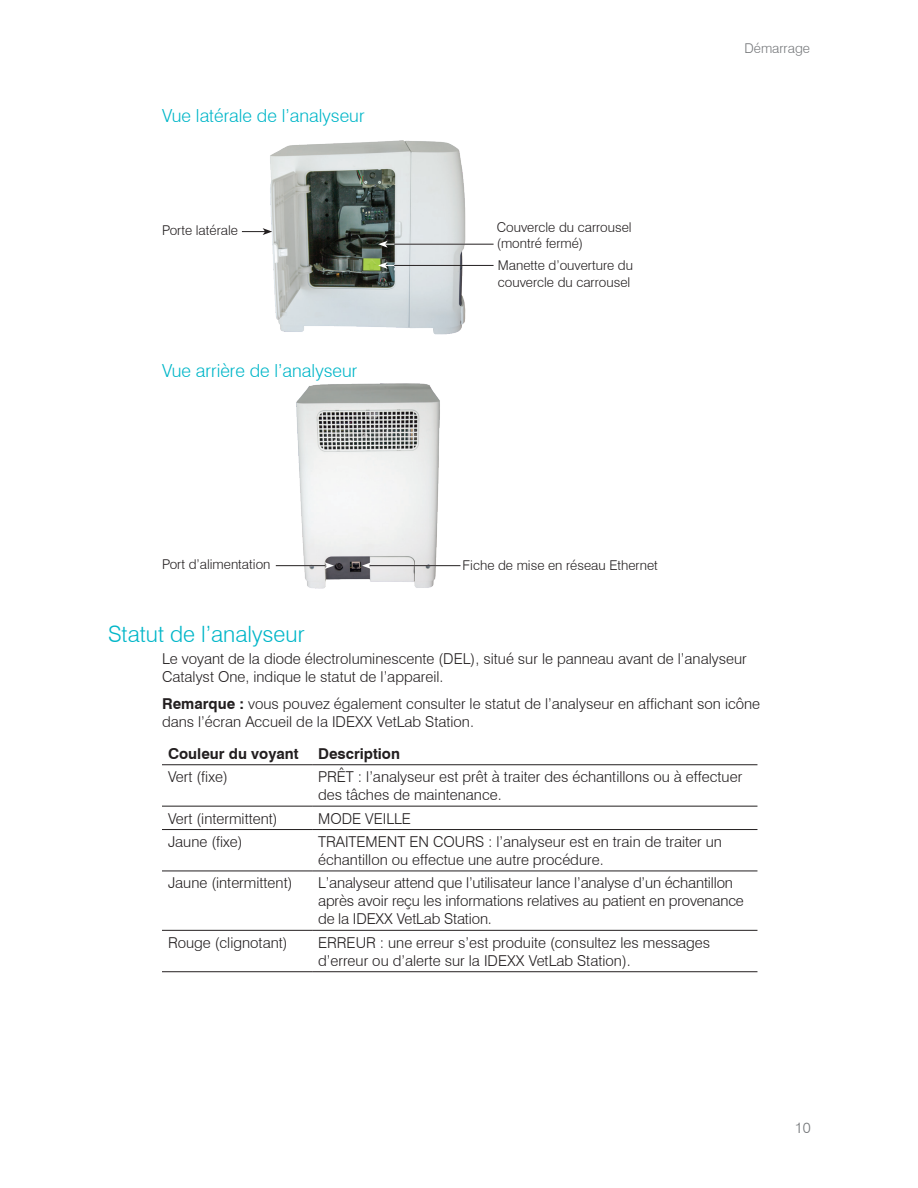
<style>
.page{position:relative;width:918px;height:1188px;background:#fff}
.page>*{position:absolute;margin:0;border:0;box-sizing:border-box;transform-origin:0 0}
.t1{font:300 22.5px "Swiss 721 BT";color:#00b6c8}
.t2{font:300 18px "Swiss 721 BT";color:#00b6c8}
.t3{font:300 15px/18px "Swiss 721 BT";color:#231f20}
.t4{font:700 15px "Swiss 721 BT";color:#231f20}
.t5{font:300 15px "Swiss 721 BT";color:#76787b}
.t6{font:300 13.5px/16.2px "Swiss 721 BT";color:#231f20}
.t7{font:300 13.5px "Swiss 721 BT";color:#76787b}
.s1{font-weight:700}
</style>
<div class="page">
<img style="left:270px;top:140px;width:216px;height:195px">
<svg style="left:242px;top:228px;width:30px;height:7px"></svg>
<img style="left:278px;top:384px;width:179px;height:205px">
<svg style="left:362px;top:562px;width:9px;height:7px"></svg>
<hr style="left:370px;top:565px;width:90px;height:1px;background:#231f20">
<svg style="left:325px;top:562px;width:9px;height:7px"></svg>
<hr style="left:276px;top:565px;width:50px;height:1px;background:#231f20">
<hr style="left:162px;top:764px;width:150px;height:1px;background:#231f20">
<hr style="left:312px;top:764px;width:445px;height:1px;background:#231f20">
<hr style="left:162px;top:806px;width:150px;height:1px;background:#231f20">
<hr style="left:312px;top:806px;width:445px;height:1px;background:#231f20">
<hr style="left:162px;top:829px;width:150px;height:1px;background:#231f20">
<hr style="left:312px;top:829px;width:445px;height:1px;background:#231f20">
<hr style="left:162px;top:871px;width:150px;height:1px;background:#231f20">
<hr style="left:312px;top:871px;width:445px;height:1px;background:#231f20">
<hr style="left:162px;top:930px;width:150px;height:1px;background:#231f20">
<hr style="left:312px;top:930px;width:445px;height:1px;background:#231f20">
<hr style="left:162px;top:971px;width:150px;height:1px;background:#231f20">
<hr style="left:312px;top:971px;width:445px;height:1px;background:#231f20">
<hr style="left:385px;top:265px;width:103px;height:1px;background:#fff">
<svg style="left:378px;top:262px;width:10px;height:7px"></svg>
<hr style="left:394px;top:265px;width:100px;height:1px;background:#231f20">
<hr style="left:385px;top:244px;width:103px;height:1px;background:#fff">
<svg style="left:378px;top:241px;width:10px;height:7px"></svg>
<hr style="left:394px;top:244px;width:100px;height:1px;background:#231f20">
<p class="t2" style="left:162px;top:104px;width:204px">Vue latérale de l’analyseur</p>
<p class="t6" style="left:162px;top:222px;width:78px">Porte latérale</p>
<p class="t6" style="left:497px;top:219px;width:136px">Couvercle du carrousel (montré fermé)</p>
<p class="t6" style="left:498px;top:257px;width:137px">Manette d’ouverture du couvercle du carrousel</p>
<p class="t2" style="left:162px;top:359px;width:197px">Vue arrière de l’analyseur</p>
<p class="t6" style="left:162px;top:556px;width:110px">Port d’alimentation</p>
<p class="t6" style="left:463px;top:557px;width:197px">Fiche de mise en réseau Ethernet</p>
<p class="t7" style="left:744px;top:40px;width:67px">Démarrage</p>
<h1 class="t1" style="left:108px;top:620px;width:198px">Statut de l’analyseur</h1>
<p class="t3" style="left:162px;top:650px;width:586px">Le voyant de la diode électroluminescente (DEL), situé sur le panneau avant de l’analyseur<br>Catalyst One, indique le statut de l’appareil.</p>
<p class="t3" style="left:162px;top:694px;width:600px"><span class="s1">Remarque :</span> vous pouvez également consulter le statut de l’analyseur en affichant son icône dans l’écran Accueil de la IDEXX VetLab Station.</p>
<p class="t4" style="left:168px;top:744px;width:132px">Couleur du voyant</p>
<p class="t4" style="left:318px;top:744px;width:83px">Description</p>
<p class="t3" style="left:168px;top:768px;width:61px">Vert (fixe)</p>
<p class="t3" style="left:318px;top:768px;width:426px">PRÊT : l’analyseur est prêt à traiter des échantillons ou à effectuer des tâches de maintenance.</p>
<p class="t3" style="left:168px;top:809px;width:111px">Vert (intermittent)</p>
<p class="t3" style="left:318px;top:809px;width:94px">MODE VEILLE</p>
<p class="t3" style="left:168px;top:832px;width:76px">Jaune (fixe)</p>
<p class="t3" style="left:318px;top:832px;width:405px">TRAITEMENT EN COURS : l’analyseur est en train de traiter un échantillon ou effectue une autre procédure.</p>
<p class="t3" style="left:168px;top:874px;width:126px">Jaune (intermittent)</p>
<p class="t3" style="left:318px;top:874px;width:427px">L’analyseur attend que l’utilisateur lance l’analyse d’un échantillon après avoir reçu les informations relatives au patient en provenance de la IDEXX VetLab Station.</p>
<p class="t3" style="left:168px;top:933px;width:121px">Rouge (clignotant)</p>
<p class="t3" style="left:318px;top:933px;width:394px">ERREUR : une erreur s’est produite (consultez les messages d’erreur ou d’alerte sur la IDEXX VetLab Station).</p>
<p class="t5" style="left:795px;top:1119px;width:17px">10</p>
</div>
